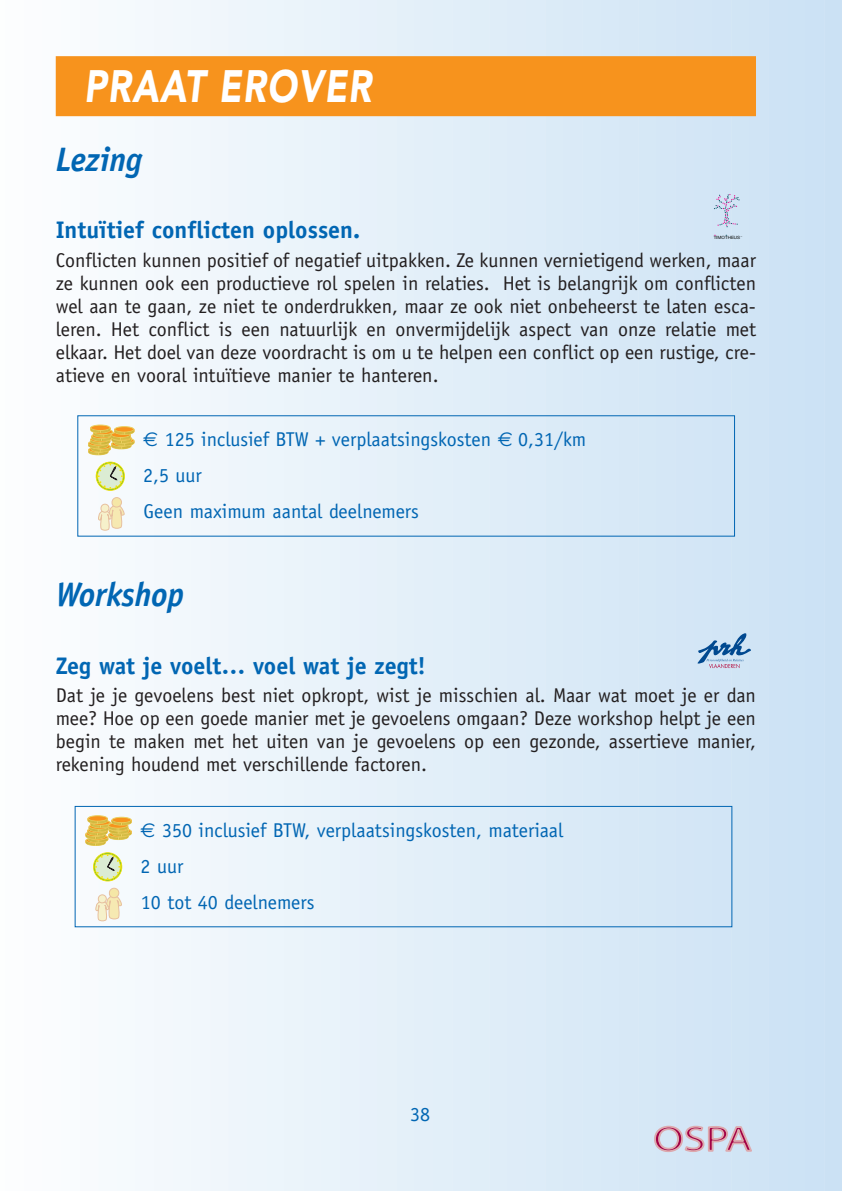
<style>
.page{position:relative;width:842px;height:1191px;background:#fff}
.page>*{position:absolute;margin:0;border:0;box-sizing:border-box;transform-origin:0 0}
.t1{font:900 45px "Avenir";color:#fff;scale:.8 1}
.t2{font:35.2px "Myriad Pro";color:#a30146;scale:1.25 1}
.t3{font:italic 700 34px "Officina Sans";color:#0166b3;scale:.95 1}
.t4{font:700 24px "Officina Sans";color:#0166b3}
.t5{font:20px/23px "Officina Sans";color:#231f20;text-align:justify}
.t6{font:20px/36px "Officina Sans";color:#0166b3}
.t7{font:4.4px "Helvetica Neue";color:#040503;scale:1.05 1}
.s1{font-family:"Euro Sans"}
</style>
<div class="page">
<div style="left:22px;top:1px;width:23px;height:1190px;background:#fbfcfe"></div>
<div style="left:41px;top:1px;width:23px;height:1190px;background:#fafcfe"></div>
<div style="left:60px;top:1px;width:22px;height:1190px;background:#f9fcfe"></div>
<div style="left:78px;top:1px;width:23px;height:1190px;background:#f8fafd"></div>
<div style="left:97px;top:1px;width:23px;height:1190px;background:#f6fafd"></div>
<div style="left:115px;top:1px;width:23px;height:1190px;background:#f5fafd"></div>
<div style="left:134px;top:1px;width:23px;height:1190px;background:#f4f9fd"></div>
<div style="left:153px;top:1px;width:22px;height:1190px;background:#f3f8fc"></div>
<div style="left:171px;top:1px;width:23px;height:1190px;background:#f2f8fc"></div>
<div style="left:190px;top:1px;width:23px;height:1190px;background:#f1f7fc"></div>
<div style="left:208px;top:1px;width:23px;height:1190px;background:#f0f6fb"></div>
<div style="left:227px;top:1px;width:23px;height:1190px;background:#eef5fb"></div>
<div style="left:246px;top:1px;width:22px;height:1190px;background:#edf5fb"></div>
<div style="left:264px;top:1px;width:23px;height:1190px;background:#ecf5fb"></div>
<div style="left:283px;top:1px;width:23px;height:1190px;background:#ebf4fa"></div>
<div style="left:301px;top:1px;width:23px;height:1190px;background:#eaf3fa"></div>
<div style="left:320px;top:1px;width:23px;height:1190px;background:#e9f3fa"></div>
<div style="left:339px;top:1px;width:22px;height:1190px;background:#e8f2fa"></div>
<div style="left:357px;top:1px;width:23px;height:1190px;background:#e7f1fa"></div>
<div style="left:376px;top:1px;width:23px;height:1190px;background:#e6f1f9"></div>
<div style="left:394px;top:1px;width:23px;height:1190px;background:#e4f0f9"></div>
<div style="left:413px;top:1px;width:23px;height:1190px;background:#e3eff9"></div>
<div style="left:432px;top:1px;width:22px;height:1190px;background:#e2eff9"></div>
<div style="left:450px;top:1px;width:23px;height:1190px;background:#e1eef9"></div>
<div style="left:469px;top:1px;width:23px;height:1190px;background:#e0eef8"></div>
<div style="left:487px;top:1px;width:23px;height:1190px;background:#dfedf8"></div>
<div style="left:506px;top:1px;width:23px;height:1190px;background:#deecf8"></div>
<div style="left:525px;top:1px;width:22px;height:1190px;background:#ddecf8"></div>
<div style="left:543px;top:1px;width:23px;height:1190px;background:#dbebf7"></div>
<div style="left:562px;top:1px;width:23px;height:1190px;background:#daeaf7"></div>
<div style="left:580px;top:1px;width:23px;height:1190px;background:#d9eaf7"></div>
<div style="left:599px;top:1px;width:23px;height:1190px;background:#d8e9f7"></div>
<div style="left:618px;top:1px;width:22px;height:1190px;background:#d7e8f6"></div>
<div style="left:636px;top:1px;width:23px;height:1190px;background:#d6e8f6"></div>
<div style="left:655px;top:1px;width:23px;height:1190px;background:#d5e7f6"></div>
<div style="left:673px;top:1px;width:23px;height:1190px;background:#d4e6f6"></div>
<div style="left:692px;top:1px;width:23px;height:1190px;background:#d3e6f6"></div>
<div style="left:711px;top:1px;width:22px;height:1190px;background:#d2e5f6"></div>
<div style="left:729px;top:1px;width:23px;height:1190px;background:#d1e5f5"></div>
<div style="left:748px;top:1px;width:23px;height:1190px;background:#d0e4f5"></div>
<div style="left:766px;top:1px;width:23px;height:1190px;background:#cee3f5"></div>
<div style="left:785px;top:1px;width:23px;height:1190px;background:#cde3f5"></div>
<div style="left:804px;top:1px;width:22px;height:1190px;background:#cce2f5"></div>
<div style="left:822px;top:1px;width:19px;height:1190px;background:#cbe1f4"></div>
<div style="left:56px;top:56px;width:700px;height:60px;background:#f7931d"></div>
<svg style="left:697px;top:633px;width:54px;height:35px"></svg>
<svg style="left:714px;top:194px;width:25px;height:33px"></svg>
<div style="left:90px;top:424px;width:20px;height:7px;border:1px solid #ead262;border-radius:50%"></div>
<svg style="left:88px;top:426px;width:46px;height:29px"></svg>
<div style="left:96px;top:462px;width:28px;height:28px;background:#e9e12a;border-radius:50%"></div>
<div style="left:96px;top:462px;width:29px;height:29px;border:1px solid #f5e209;border-radius:50%"></div>
<div style="left:97px;top:463px;width:27px;height:26px;border:1px solid #f5e209;border-radius:50%"></div>
<svg style="left:98px;top:463px;width:25px;height:26px"></svg>
<div style="left:112px;top:497px;width:9px;height:10px;background:#f5e7a6;border-radius:50%"></div>
<div style="left:112px;top:497px;width:10px;height:10px;border:1px solid #e7c09e;border-radius:50%"></div>
<svg style="left:98px;top:505px;width:27px;height:25px"></svg>
<div style="left:101px;top:504px;width:8px;height:8px;background:#f6f1cb;border-radius:50%"></div>
<div style="left:101px;top:504px;width:8px;height:8px;border:1px solid #e7c09e;border-radius:50%"></div>
<div style="left:75px;top:806px;width:657px;height:121px;border:1px solid #0166b3"></div>
<div style="left:88px;top:815px;width:20px;height:6px;border:1px solid #ead262;border-radius:50%"></div>
<div style="left:111px;top:816px;width:21px;height:7px;border:1px solid #ead262;border-radius:50%"></div>
<svg style="left:85px;top:817px;width:47px;height:29px"></svg>
<div style="left:93px;top:852px;width:29px;height:29px;border:1px solid #f5e209;border-radius:50%"></div>
<div style="left:94px;top:853px;width:27px;height:27px;border:1px solid #f5e209;border-radius:50%"></div>
<svg style="left:95px;top:854px;width:25px;height:25px"></svg>
<div style="left:109px;top:888px;width:10px;height:9px;background:#f5e7a6;border-radius:50%"></div>
<div style="left:109px;top:888px;width:10px;height:10px;border:1px solid #e7c09e;border-radius:50%"></div>
<svg style="left:95px;top:895px;width:27px;height:27px"></svg>
<div style="left:98px;top:895px;width:8px;height:8px;background:#f6f1cb;border-radius:50%"></div>
<div style="left:98px;top:894px;width:9px;height:9px;border:1px solid #e7c09e;border-radius:50%"></div>
<h1 class="t1" style="left:84px;top:68px;width:367px">PRAAT EROVER</h1>
<h3 class="t3" style="left:56px;top:146px;width:93px">Lezing</h3>
<p class="t4" style="left:56px;top:221px;width:306px">Intuïtief conflicten oplossen.</p>
<p class="t5" style="left:56px;top:250px;width:702px">Conflicten kunnen positief of negatief uitpakken. Ze kunnen vernietigend werken, maar ze kunnen ook een productieve rol spelen in relaties. Het is belangrijk om conflicten wel aan te gaan, ze niet te onderdrukken, maar ze ook niet onbeheerst te laten esca&shy;leren. Het conflict is een natuurlijk en onvermijdelijk aspect van onze relatie met elkaar. Het doel van deze voordracht is om u te helpen een conflict op een rustige, cre&shy;atieve en vooral intuïtieve manier te hanteren.</p>
<p class="t7" style="left:714px;top:236px;width:27px">TIMOTHEUS</p>
<p class="t6" style="left:143px;top:423px;width:445px"><span class="s1">€</span> 125 inclusief BTW + verplaatsingskosten <span class="s1">€</span> 0,31/km<br>2,5 uur<br>Geen maximum aantal deelnemers</p>
<h3 class="t3" style="left:56px;top:581px;width:137px">Workshop</h3>
<p class="t4" style="left:56px;top:656px;width:372px">Zeg wat je voelt… voel wat je zegt!</p>
<p class="t5" style="left:56px;top:685px;width:702px">Dat je je gevoelens best niet opkropt, wist je misschien al. Maar wat moet je er dan mee? Hoe op een goede manier met je gevoelens omgaan? Deze workshop helpt je een begin te maken met het uiten van je gevoelens op een gezonde, assertieve manier, rekening houdend met verschillende factoren.</p>
<p class="t6" style="left:141px;top:813px;width:424px"><span class="s1">€</span> 350 inclusief BTW, verplaatsingskosten, materiaal<br>2 uur<br>10 tot 40 deelnemers</p>
<p class="t6" style="left:410px;top:1097px;width:21px">38</p>
<h2 class="t2" style="left:653px;top:1118px;width:80px">OSPA</h2>
</div>
